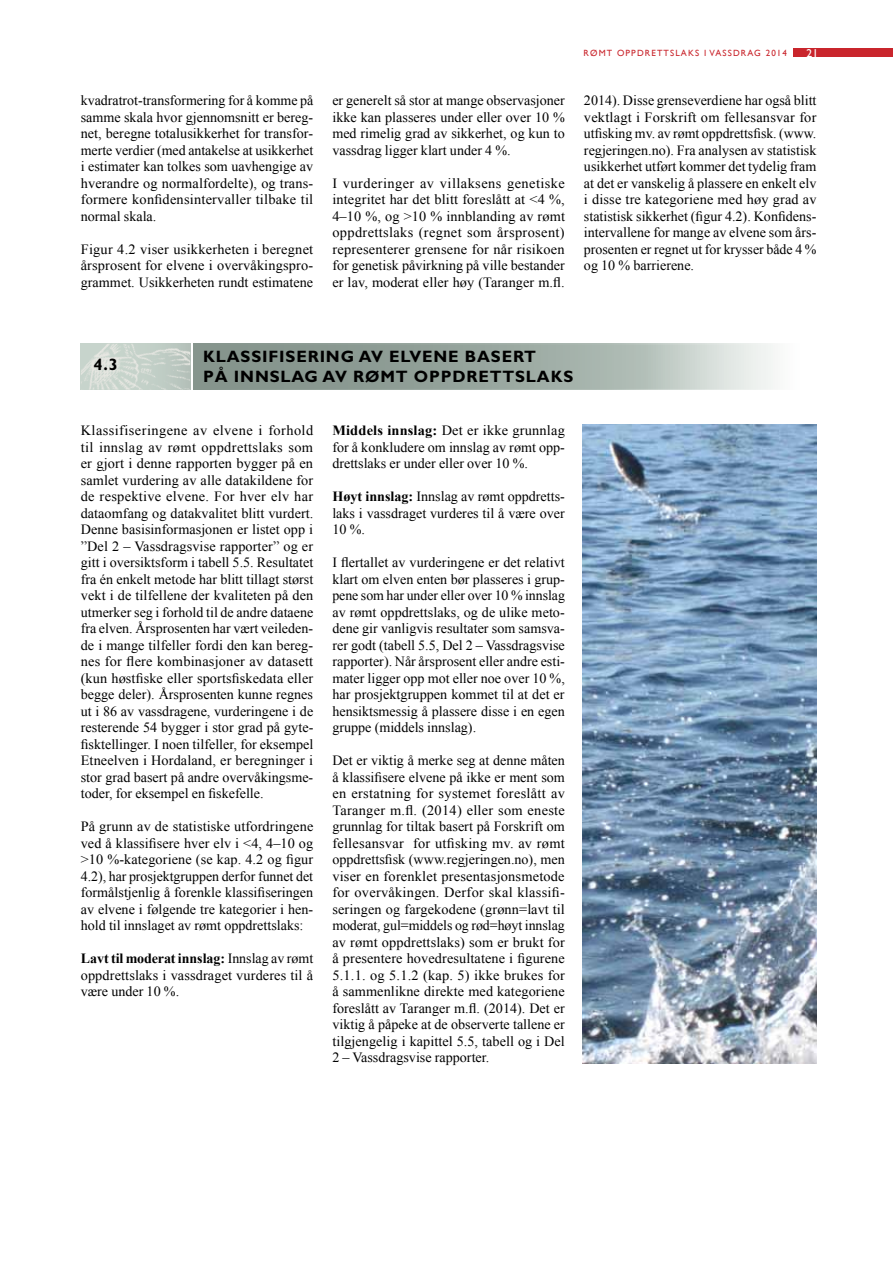
<style>
.page{position:relative;width:893px;height:1263px;background:#fff}
.page>*{position:absolute;margin:0;border:0;box-sizing:border-box;transform-origin:0 0}
.t1{font:700 16.5px "Gill Sans";letter-spacing:.05em;color:#000}
.t2{font:14.1px/16.5px "Times New Roman";color:#000;text-align:justify}
.t3{font:11.55px "Gill Sans";color:#fff}
.t4{font:9px "Gill Sans";letter-spacing:.125em;color:#c9252c}
.s1{font-weight:700}
</style>
<div class="page">
<div style="left:793px;top:48px;width:100px;height:9px;background:#c9252c"></div>
<svg style="left:195px;top:346px;width:578px;height:42px;background:#a2afa8"></svg>
<div style="left:193px;top:344px;width:623px;height:46px;border:1px solid #fff"></div>
<img style="left:81px;top:344px;width:109px;height:46px">
<img style="left:582px;top:424px;width:234px;height:639px">
<p class="t2" style="left:81px;top:92px;width:234px">kvadratrot-transformering for å komme på samme skala hvor gjennomsnitt er bereg&shy;net, beregne totalusikkerhet for transfor&shy;merte verdier (med antakelse at usikkerhet i estimater kan tolkes som uavhengige av hverandre og normalfordelte), og trans&shy;formere konfidensintervaller tilbake til normal skala.</p>
<p class="t2" style="left:81px;top:240px;width:234px">Figur 4.2 viser usikkerheten i beregnet årsprosent for elvene i overvåkingspro&shy;grammet. Usikkerheten rundt estimatene</p>
<p class="t2" style="left:332px;top:92px;width:234px">er generelt så stor at mange observasjoner ikke kan plasseres under eller over 10 % med rimelig grad av sikkerhet, og kun to vassdrag ligger klart under 4 %.</p>
<p class="t2" style="left:332px;top:174px;width:234px">I vurderinger av villaksens genetiske integritet har det blitt foreslått at &lt;4 %, 4–10 %, og &gt;10 % innblanding av rømt oppdrettslaks (regnet som årsprosent) representerer grensene for når risikoen for genetisk påvirkning på ville bestander er lav, moderat eller høy (Taranger m.fl.</p>
<p class="t4" style="left:584px;top:48px;width:205px">RØMT OPPDRETTSLAKS I VASSDRAG 2014</p>
<p class="t3" style="left:807px;top:47px;width:13px">21</p>
<p class="t2" style="left:584px;top:92px;width:234px">2014). Disse grenseverdiene har også blitt vektlagt i Forskrift om fellesansvar for utfisking mv. av rømt oppdrettsfisk. (www. regjeringen.no). Fra analysen av statistisk usikkerhet utført kommer det tydelig fram at det er vanskelig å plassere en enkelt elv i disse tre kategoriene med høy grad av statistisk sikkerhet (figur 4.2). Konfidens&shy;intervallene for mange av elvene som års&shy;prosenten er regnet ut for krysser både 4 % og 10 % barrierene.</p>
<p class="t1" style="left:94px;top:355px;width:26px">4.3</p>
<p class="t1" style="left:203px;top:347px;width:24px">KLASSIFIS</p>
<p class="t1" style="left:296px;top:347px;width:181px">ERING AV ELVENE BAS</p>
<p class="t1" style="left:502px;top:347px;width:23px">ERT</p>
<p class="t1" style="left:203px;top:367px;width:79px">PÅ INNSLA</p>
<p class="t1" style="left:305px;top:367px;width:90px">G AV RØMT</p>
<p class="t1" style="left:414px;top:367px;width:89px">OPPDRETTSLAKS</p>
<p class="t2" style="left:81px;top:422px;width:234px">Klassifiseringene av elvene i forhold til innslag av rømt oppdrettslaks som er gjort i denne rapporten bygger på en samlet vurdering av alle datakildene for de respektive elvene. For hver elv har dataomfang og datakvalitet blitt vurdert.<br>Denne basisinformasjonen er listet opp i ”Del 2 – Vassdragsvise rapporter” og er gitt i oversiktsform i tabell 5.5. Resultatet fra én enkelt metode har blitt tillagt størst vekt i de tilfellene der kvaliteten på den utmerker seg i forhold til de andre dataene fra elven. Årsprosenten har vært veileden&shy;de i mange tilfeller fordi den kan bereg&shy;nes for flere kombinasjoner av datasett (kun høstfiske eller sportsfiskedata eller begge deler). Årsprosenten kunne regnes ut i 86 av vassdragene, vurderingene i de resterende 54 bygger i stor grad på gyte&shy;fisktellinger. I noen tilfeller, for eksempel Etneelven i Hordaland, er beregninger i stor grad basert på andre overvåkingsme&shy;toder, for eksempel en fiskefelle.</p>
<p class="t2" style="left:81px;top:818px;width:234px">På grunn av de statistiske utfordringene ved å klassifisere hver elv i &lt;4, 4–10 og &gt;10 %-kategoriene (se kap. 4.2 og figur 4.2), har prosjektgruppen derfor funnet det formålstjenlig å forenkle klassifiseringen av elvene i følgende tre kategorier i hen&shy;hold til innslaget av rømt oppdrettslaks:</p>
<p class="t2" style="left:81px;top:950px;width:234px"><span class="s1">Lavt til moderat innslag:</span> Innslag av rømt oppdrettslaks i vassdraget vurderes til å være under 10 %.</p>
<p class="t2" style="left:332px;top:422px;width:234px"><span class="s1">Middels innslag:</span> Det er ikke grunnlag for å konkludere om innslag av rømt opp&shy;drettslaks er under eller over 10 %.</p>
<p class="t2" style="left:332px;top:488px;width:234px"><span class="s1">Høyt innslag:</span> Innslag av rømt oppdretts&shy;laks i vassdraget vurderes til å være over 10 %.</p>
<p class="t2" style="left:332px;top:554px;width:234px">I flertallet av vurderingene er det relativt klart om elven enten bør plasseres i grup&shy;pene som har under eller over 10 % innslag av rømt oppdrettslaks, og de ulike meto&shy;dene gir vanligvis resultater som samsva&shy;rer godt (tabell 5.5, Del 2 – Vassdragsvise rapporter). Når årsprosent eller andre esti&shy;mater ligger opp mot eller noe over 10 %, har prosjektgruppen kommet til at det er hensiktsmessig å plassere disse i en egen gruppe (middels innslag).</p>
<p class="t2" style="left:332px;top:752px;width:234px">Det er viktig å merke seg at denne måten å klassifisere elvene på ikke er ment som en erstatning for systemet foreslått av Taranger m.fl. (2014) eller som eneste grunnlag for tiltak basert på Forskrift om fellesansvar for utfisking mv. av rømt oppdrettsfisk (www.regjeringen.no), men viser en forenklet presentasjonsmetode for overvåkingen. Derfor skal klassifi&shy;seringen og fargekodene (grønn=lavt til moderat, gul=middels og rød=høyt innslag av rømt oppdrettslaks) som er brukt for å presentere hovedresultatene i figurene 5.1.1. og 5.1.2 (kap. 5) ikke brukes for å sammenlikne direkte med kategoriene foreslått av Taranger m.fl. (2014). Det er viktig å påpeke at de observerte tallene er tilgjengelig i kapittel 5.5, tabell og i Del 2 – Vassdragsvise rapporter.</p>
</div>
